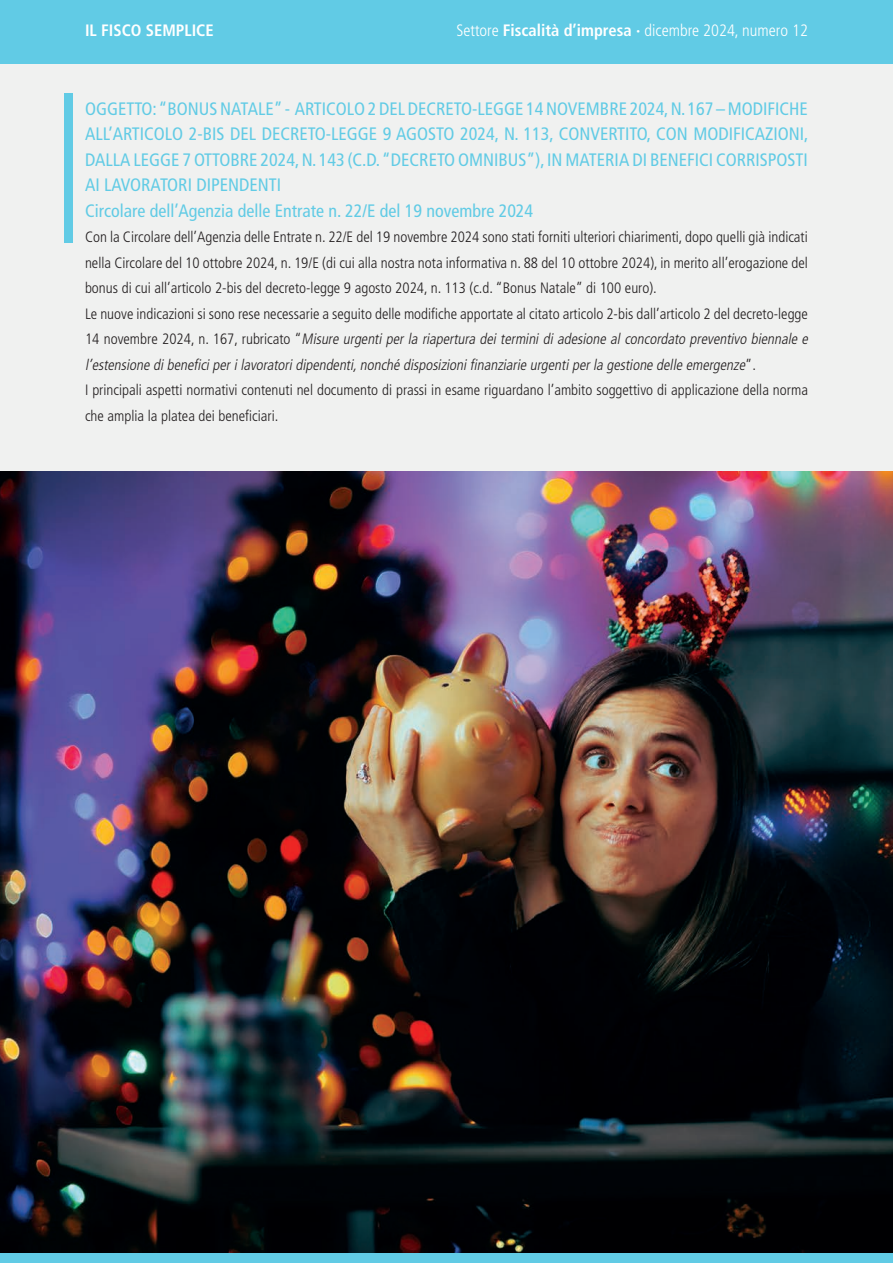
<style>
.page{position:relative;width:893px;height:1263px;background:#fff}
.page>*{position:absolute;margin:0;border:0;box-sizing:border-box;transform-origin:0 0}
.t1{font:condensed 18px/25.5px "Frutiger LT Std";color:#61cbe5}
.t2{font:300 condensed 16.5px "Frutiger LT Std";color:#fff}
.t3{font:700 condensed 16.5px "Frutiger LT Std";color:#fff}
.t4{font:300 condensed 15px/25.5px "Frutiger LT Std";color:#231f20}
.s1{font-weight:700}
.s2{font-style:italic}
</style>
<div class="page">
<div style="left:0;top:0;width:893px;height:64px;background:#61cbe5"></div>
<div style="left:0;top:1252px;width:893px;height:11px;background:#61cbe5"></div>
<div style="left:0;top:64px;width:893px;height:1188px;background:#f0f1f0"></div>
<div style="left:64px;top:93px;width:8px;height:150px;background:#61cbe5"></div>
<img style="left:0;top:472px;width:893px;height:780px">
<p class="t3" style="left:85px;top:20px;width:130px">IL FISCO SEMPLICE</p>
<p class="t2" style="left:456px;top:21px;width:353px">Settore <span class="s1">Fiscalità d’impresa ·</span> dicembre 2024, numero 12</p>
<p class="t1" style="left:85px;top:96px;width:725px">OGGETTO: “BONUS NATALE” - ARTICOLO 2 DEL DECRETO-LEGGE 14 NOVEMBRE 2024, N. 167 – MODIFICHE ALL’ARTICOLO 2-BIS DEL DECRETO-LEGGE 9 AGOSTO 2024, N. 113, CONVERTITO, CON MODIFICAZIONI, DALLA LEGGE 7 OTTOBRE 2024, N. 143 (C.D. “DECRETO OMNIBUS”), IN MATERIA DI BENEFICI CORRISPOSTI AI LAVORATORI DIPENDENTI<br>Circolare dell’Agenzia delle Entrate n. 22/E del 19 novembre 2024</p>
<p class="t4" style="left:85px;top:225px;width:727px">Con la Circolare dell’Agenzia delle Entrate n. 22/E del 19 novembre 2024 sono stati forniti ulteriori chiarimenti, dopo quelli già indicati nella Circolare del 10 ottobre 2024, n. 19/E (di cui alla nostra nota informativa n. 88 del 10 ottobre 2024), in merito all’erogazione del bonus di cui all’articolo 2-bis del decreto-legge 9 agosto 2024, n. 113 (c.d. “Bonus Natale” di 100 euro).<br>Le nuove indicazioni si sono rese necessarie a seguito delle modifiche apportate al citato articolo 2-bis dall’articolo 2 del decreto-legge 1 4 n o v e m b r e 2 0 2 4 , n . 1 6 7 , r u b r i c a t o “ <span class="s2">Misure urgenti per la riapertura dei termini di adesione al concordato preventivo biennale e l’estensione dibeneficiperilavoratoridipendenti,nonché disposizionifinanziarie urgentiperla gestione delle emergenze</span>” .<br>I principali aspetti normativi contenuti nel documento di prassi in esame riguardano l’ambito soggettivo di applicazione della norma che amplia la platea dei beneficiari.</p>
</div>
